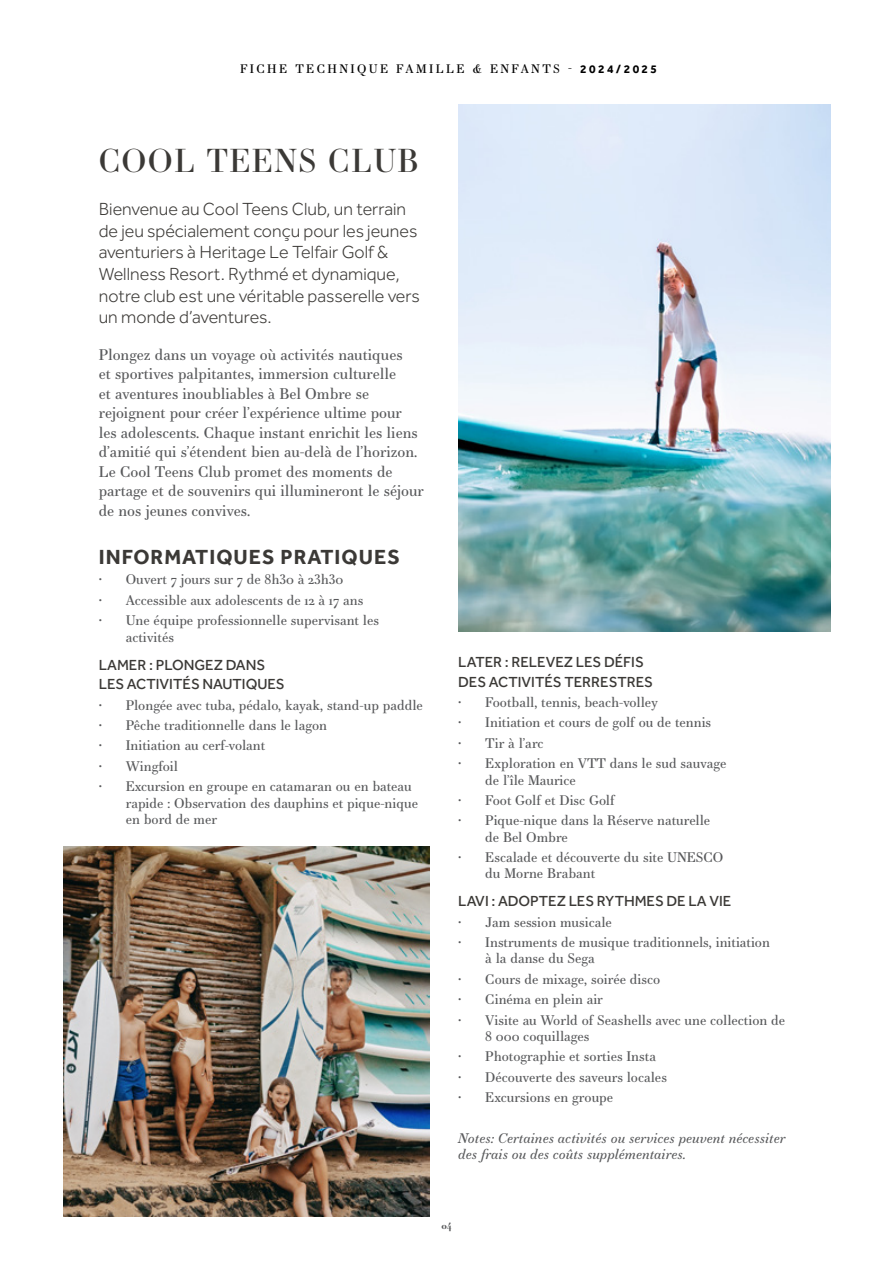
<style>
.page{position:relative;width:893px;height:1263px;background:#fff}
.page>*{position:absolute;margin:0;border:0;box-sizing:border-box;transform-origin:0 0}
.t1{font:31.5px "Essonnes Display";letter-spacing:.05em;color:#3b3936}
.t2{font:700 21px "Effra";letter-spacing:.05em;color:#3b3936}
.t3{font:300 18px/21.6px "Effra CC";color:#3b3936}
.t4{font:15px/19.5px "Essonnes Text";color:#58595b}
.t5{font:500 15px/19.5px "Effra CC";color:#3b3936}
.t6{font:13.5px/16.2px "Essonnes Text";color:#58595b}
.t7{font:italic 13.5px/16.2px "Essonnes Text";color:#58595b}
.t8{font:12px "Essonnes Text";letter-spacing:.2em;color:#000}
.t9{font:700 9px "Essonnes Text";color:#58595b}
.s1{font-family:"Effra";font-weight:700}
</style>
<div class="page">
<img style="left:458px;top:104px;width:373px;height:528px">
<img style="left:64px;top:847px;width:365px;height:369px">
<p class="t8" style="left:240px;top:60px;width:418px">FICHE TECHNIQUE FAMILLE &amp; ENFANTS - <span class="s1">2024/2025</span></p>
<h1 class="t1" style="left:99px;top:139px;width:321px">COOL TEENS CLUB</h1>
<h3 class="t3" style="left:99px;top:200px;width:322px">Bienvenue au Cool Teens Club, un terrain de jeu spécialement conçu pour les jeunes aventuriers à Heritage Le Telfair Golf &amp; Wellness Resort. Rythmé et dynamique, notre club est une véritable passerelle vers un monde d’aventures.</h3>
<p class="t4" style="left:99px;top:344px;width:326px">Plongez dans un voyage où activités nautiques<br>et sportives palpitantes, immersion culturelle<br>et aventures inoubliables à Bel Ombre se rejoignent pour créer l’expérience ultime pour<br>les adolescents. Chaque instant enrichit les liens d’amitié qui s’étendent bien au-delà de l’horizon.<br>Le Cool Teens Club promet des moments de partage et de souvenirs qui illumineront le séjour de nos jeunes convives.</p>
<h2 class="t2" style="left:99px;top:544px;width:302px">INFORMATIQUES PRATIQUES</h2>
<p class="t6" style="left:99px;top:571px;width:246px">• Ouvert 7 jours sur 7 de 8h30 à 23h30</p>
<p class="t6" style="left:99px;top:592px;width:266px">• Accessible aux adolescents de 12 à 17 ans</p>
<p class="t6" style="left:126px;top:612px;width:255px;text-indent:-27px">• Une équipe professionnelle supervisant les activités</p>
<p class="t5" style="left:99px;top:656px;width:187px">LAMER : PLONGEZ DANS<br>LES ACTIVITÉS NAUTIQUES</p>
<p class="t6" style="left:99px;top:696px;width:326px">• Plongée avec tuba, pédalo, kayak, stand-up paddle</p>
<p class="t6" style="left:99px;top:717px;width:230px">• Pêche traditionnelle dans le lagon</p>
<p class="t6" style="left:99px;top:737px;width:168px">• Initiation au cerf-volant</p>
<p class="t6" style="left:99px;top:758px;width:81px">• Wingfoil</p>
<p class="t6" style="left:126px;top:778px;width:294px;text-indent:-27px">• Excursion en groupe en catamaran ou en bateau rapide : Observation des dauphins et pique-nique en bord de mer</p>
<p class="t5" style="left:458px;top:654px;width:196px">LATER : RELEVEZ LES DÉFIS<br>DES ACTIVITÉS TERRESTRES</p>
<p class="t6" style="left:458px;top:694px;width:201px">• Football, tennis, beach-volley</p>
<p class="t6" style="left:458px;top:714px;width:254px">• Initiation et cours de golf ou de tennis</p>
<p class="t6" style="left:458px;top:735px;width:87px">• Tir à l’arc</p>
<p class="t6" style="left:485px;top:755px;width:243px;text-indent:-27px">• Exploration en VTT dans le sud sauvage de l’île Maurice</p>
<p class="t6" style="left:458px;top:792px;width:158px">• Foot Golf et Disc Golf</p>
<p class="t6" style="left:485px;top:812px;width:227px;text-indent:-27px">• Pique-nique dans la Réserve naturelle de Bel Ombre</p>
<p class="t6" style="left:485px;top:849px;width:239px;text-indent:-27px">• Escalade et découverte du site UNESCO du Morne Brabant</p>
<p class="t5" style="left:458px;top:893px;width:275px">LAVI : ADOPTEZ LES RYTHMES DE LA VIE</p>
<p class="t6" style="left:458px;top:914px;width:155px">• Jam session musicale</p>
<p class="t6" style="left:485px;top:934px;width:286px;text-indent:-27px">• Instruments de musique traditionnels, initiation à la danse du Sega</p>
<p class="t6" style="left:458px;top:971px;width:203px">• Cours de mixage, soirée disco</p>
<p class="t6" style="left:458px;top:991px;width:146px">• Cinéma en plein air</p>
<p class="t6" style="left:485px;top:1012px;width:301px;text-indent:-27px">• Visite au World of Seashells avec une collection de<br>8 000 coquillages</p>
<p class="t6" style="left:458px;top:1048px;width:199px">• Photographie et sorties Insta</p>
<p class="t6" style="left:458px;top:1069px;width:210px">• Découverte des saveurs locales</p>
<p class="t6" style="left:458px;top:1089px;width:156px">• Excursions en groupe</p>
<p class="t7" style="left:458px;top:1130px;width:329px">Notes: Certaines activités ou services peuvent nécessiter des frais ou des coûts supplémentaires.</p>
<p class="t9" style="left:441px;top:1219px;width:12px">04</p>
</div>
